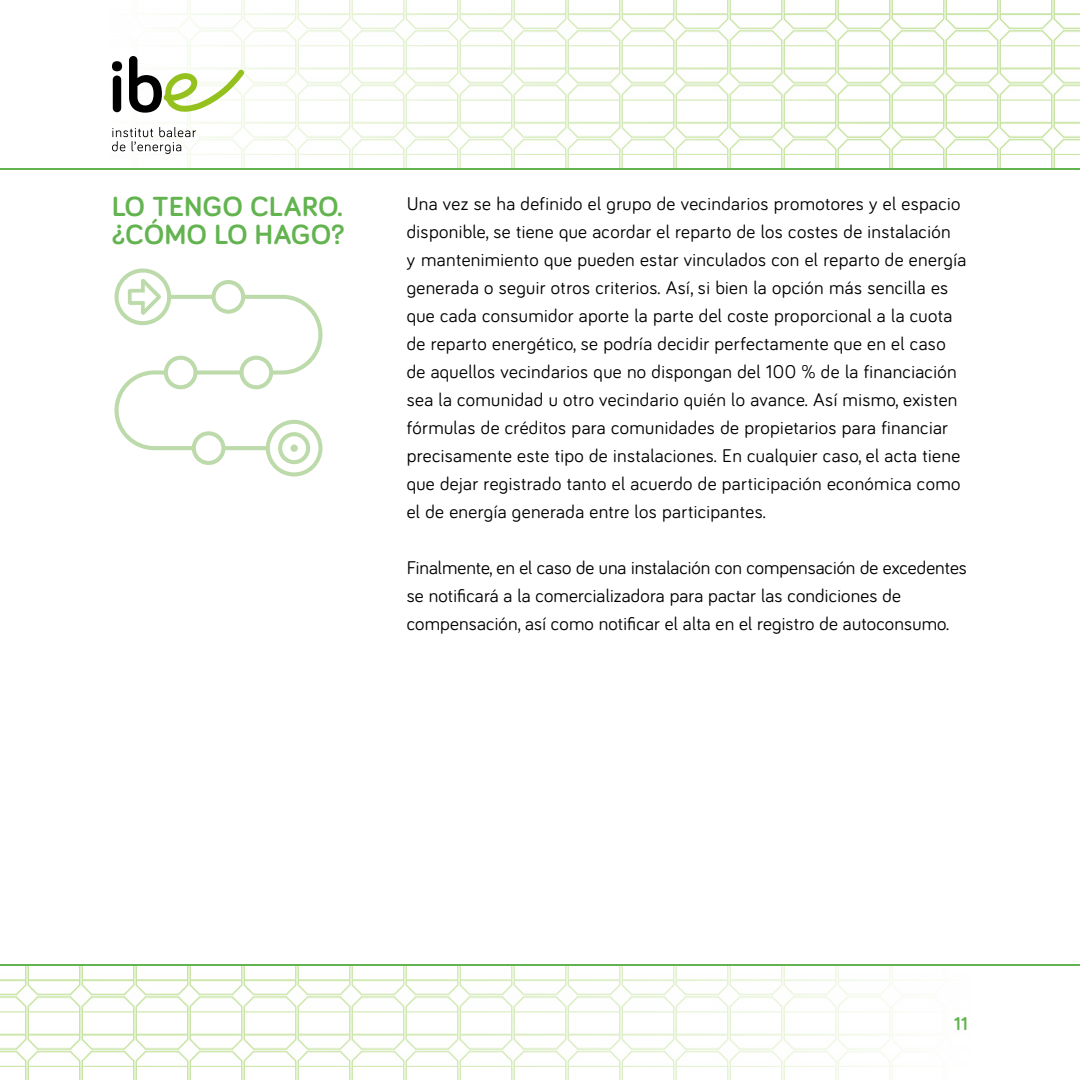
<style>
.page{position:relative;width:1080px;height:1080px;background:#fff}
.page>*{position:absolute;margin:0;border:0;box-sizing:border-box;transform-origin:0 0}
.t1{font:700 28.5px/28px "Bariol";letter-spacing:.02em;color:#63b450}
.t2{font:19px/28px "Bariol";letter-spacing:.02em;color:#000}
.t3{font:700 19px "Bariol";color:#63b450}
</style>
<div class="page">
<svg style="left:161px;top:0;width:919px;height:168px"></svg>
<svg style="left:0;top:966px;width:919px;height:114px"></svg>
<hr style="left:0;top:168px;width:1080px;height:2px;background:#63b450">
<hr style="left:0;top:964px;width:1080px;height:2px;background:#63b450">
<svg style="left:112px;top:127px;width:84px;height:27px"></svg>
<svg style="left:112px;top:56px;width:132px;height:57px"></svg>
<svg style="left:114px;top:268px;width:209px;height:209px"></svg>
<h1 class="t1" style="left:112px;top:191px;width:234px">LO TENGO CLARO. ¿CÓMO LO HAGO?</h1>
<p class="t2" style="left:407px;top:189px;width:561px">Una vez se ha definido el grupo de vecindarios promotores y el espacio disponible, se tiene que acordar el reparto de los costes de instalación<br>y mantenimiento que pueden estar vinculados con el reparto de energía generada o seguir otros criterios. Así, si bien la opción más sencilla es que cada consumidor aporte la parte del coste proporcional a la cuota de reparto energético, se podría decidir perfectamente que en el caso de aquellos vecindarios que no dispongan del 100 % de la financiación sea la comunidad u otro vecindario quién lo avance. Así mismo, existen fórmulas de créditos para comunidades de propietarios para financiar precisamente este tipo de instalaciones. En cualquier caso, el acta tiene que dejar registrado tanto el acuerdo de participación económica como el de energía generada entre los participantes.</p>
<p class="t2" style="left:407px;top:553px;width:562px">Finalmente, en el caso de una instalación con compensación de excedentes se notificará a la comercializadora para pactar las condiciones de compensación, así como notificar el alta en el registro de autoconsumo.</p>
<p class="t3" style="left:954px;top:1011px;width:15px">11</p>
</div>
